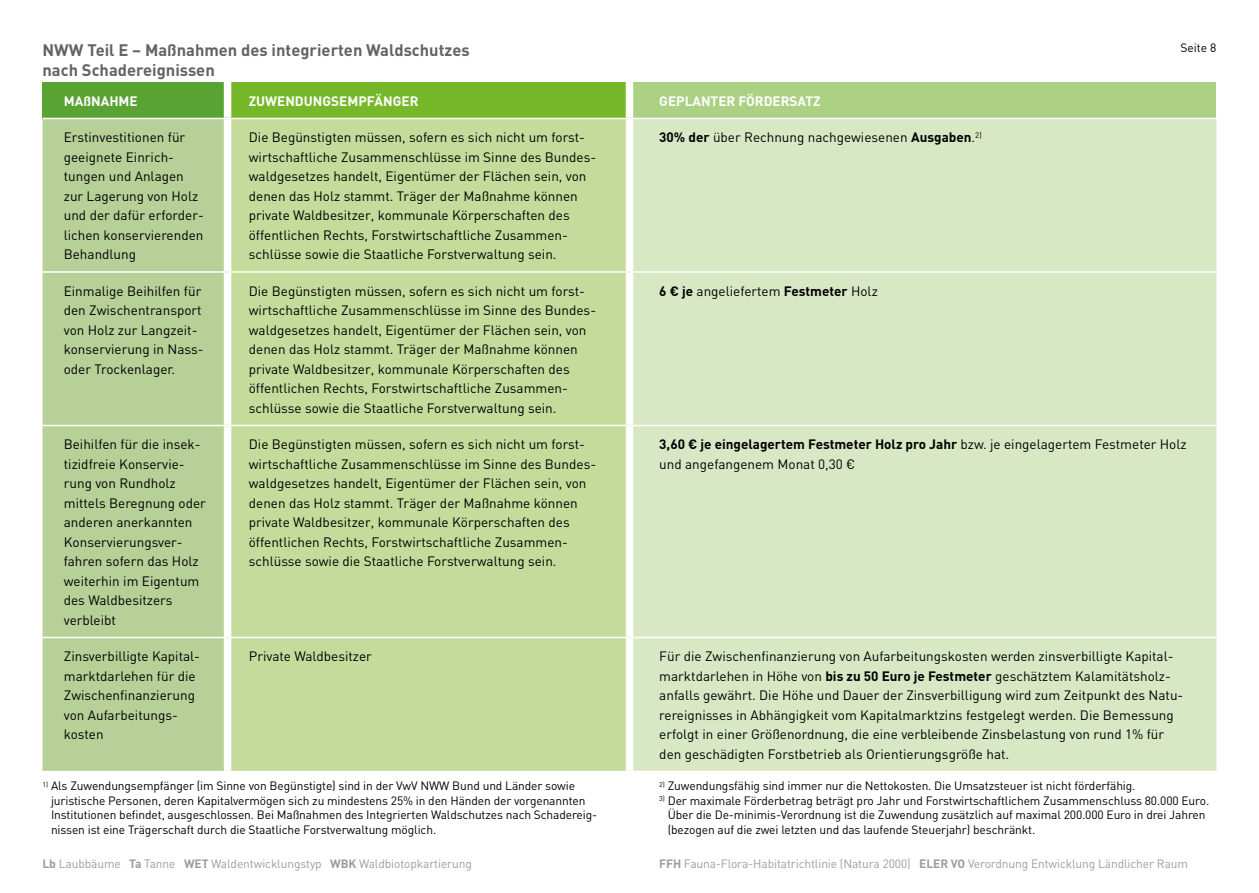
<style>
.page{position:relative;width:1259px;height:893px;background:#fff}
.page>*{position:absolute;margin:0;border:0;box-sizing:border-box;transform-origin:0 0}
.t1{font:700 16.5px/19.5px "DIN";color:#646363}
.t2{font:13.5px/19.5px "DIN";color:#000}
.t3{font:700 13.5px "DIN";color:#fff}
.t4{font:12px/14.4px "DIN";letter-spacing:-.01em;color:#000}
.t5{font:12px "DIN";letter-spacing:-.01em;color:#9d9d9c}
.s1{font-weight:700}
</style>
<div class="page">
<div style="left:43px;top:82px;width:184px;height:36px;background:#58a332"></div>
<div style="left:227px;top:82px;width:402px;height:36px;background:#76b82a"></div>
<div style="left:629px;top:82px;width:587px;height:36px;background:#acd084"></div>
<div style="left:43px;top:119px;width:181px;height:652px;background:#b7d098"></div>
<div style="left:231px;top:119px;width:395px;height:652px;background:#c4db9b"></div>
<div style="left:633px;top:119px;width:583px;height:652px;background:#d8e8c5"></div>
<div style="left:224px;top:82px;width:7px;height:36px;background:#fff"></div>
<div style="left:626px;top:82px;width:7px;height:36px;background:#fff"></div>
<hr style="left:43px;top:271px;width:184px;height:2px;background:#fff">
<hr style="left:227px;top:271px;width:402px;height:2px;background:#fff">
<hr style="left:629px;top:271px;width:587px;height:2px;background:#fff">
<hr style="left:43px;top:425px;width:184px;height:1px;background:#fff">
<hr style="left:227px;top:425px;width:402px;height:1px;background:#fff">
<hr style="left:629px;top:425px;width:587px;height:1px;background:#fff">
<hr style="left:43px;top:637px;width:184px;height:1px;background:#fff">
<hr style="left:227px;top:637px;width:402px;height:1px;background:#fff">
<hr style="left:629px;top:637px;width:587px;height:1px;background:#fff">
<p class="t4" style="left:1180px;top:41px;width:37px">Seite 8</p>
<p class="t1" style="left:43px;top:40px;width:429px">NWW Teil E – Maßnahmen des integrierten Waldschutzes nach Schadereignissen</p>
<p class="t3" style="left:64px;top:92px;width:75px">MAßNAHME</p>
<p class="t3" style="left:249px;top:92px;width:171px">ZUWENDUNGSEMPFÄNGER</p>
<p class="t3" style="left:659px;top:92px;width:163px">GEPLANTER FÖRDERSATZ</p>
<p class="t2" style="left:64px;top:127px;width:141px">Erstinvestitionen für geeignete Einrich&shy;tungen und Anlagen zur Lagerung von Holz und der dafür erforder&shy;lichen konservierenden<br>Behandlung</p>
<p class="t2" style="left:249px;top:127px;width:349px">Die Begünstigten müssen, sofern es sich nicht um forst&shy;wirtschaftliche Zusammenschlüsse im Sinne des Bundes&shy;waldgesetzes handelt, Eigentümer der Flächen sein, von denen das Holz stammt. Träger der Maßnahme können private Waldbesitzer, kommunale Körperschaften des öffentlichen Rechts, Forstwirtschaftliche Zusammen&shy;schlüsse sowie die Staatliche Forstverwaltung sein.</p>
<p class="t2" style="left:659px;top:127px;width:324px"><span class="s1">30% der</span> über Rechnung nachgewiesenen <span class="s1">Ausgaben</span>.<sup>2)</sup></p>
<p class="t2" style="left:64px;top:281px;width:141px">Einmalige Beihilfen für den Zwischentransport von Holz zur Langzeit&shy;konservierung in Nass&shy;oder Trockenlager.</p>
<p class="t2" style="left:249px;top:281px;width:349px">Die Begünstigten müssen, sofern es sich nicht um forst&shy;wirtschaftliche Zusammenschlüsse im Sinne des Bundes&shy;waldgesetzes handelt, Eigentümer der Flächen sein, von denen das Holz stammt. Träger der Maßnahme können private Waldbesitzer, kommunale Körperschaften des öffentlichen Rechts, Forstwirtschaftliche Zusammen&shy;schlüsse sowie die Staatliche Forstverwaltung sein.</p>
<p class="t2" style="left:659px;top:281px;width:220px"><span class="s1">6 € je</span> angeliefertem <span class="s1">Festmeter</span> Holz</p>
<p class="t2" style="left:64px;top:434px;width:144px">Beihilfen für die insek&shy;tizidfreie Konservie&shy;rung von Rundholz mittels Beregnung oder anderen anerkannten<br>Konservierungsver&shy;fahren sofern das Holz weiterhin im Eigentum des Waldbesitzers verbleibt</p>
<p class="t2" style="left:249px;top:434px;width:349px">Die Begünstigten müssen, sofern es sich nicht um forst&shy;wirtschaftliche Zusammenschlüsse im Sinne des Bundes&shy;waldgesetzes handelt, Eigentümer der Flächen sein, von denen das Holz stammt. Träger der Maßnahme können private Waldbesitzer, kommunale Körperschaften des öffentlichen Rechts, Forstwirtschaftliche Zusammen&shy;schlüsse sowie die Staatliche Forstverwaltung sein.</p>
<p class="t2" style="left:659px;top:434px;width:529px"><span class="s1">3,60 € je eingelagertem Festmeter Holz pro Jahr</span> bzw. je eingelagertem Festmeter Holz und angefangenem Monat 0,30 €</p>
<p class="t2" style="left:64px;top:646px;width:138px">Zinsverbilligte Kapital&shy;marktdarlehen für die<br>Zwischenfinanzierung von Aufarbeitungs&shy;kosten</p>
<p class="t2" style="left:249px;top:646px;width:125px">Private Waldbesitzer</p>
<p class="t2" style="left:659px;top:646px;width:525px">Für die Zwischenfinanzierung von Aufarbeitungskosten werden zinsverbilligte Kapital&shy;marktdarlehen in Höhe von <span class="s1">bis zu 50 Euro je Festmeter</span> geschätztem Kalamitätsholz&shy;anfalls gewährt. Die Höhe und Dauer der Zinsverbilligung wird zum Zeitpunkt des Natu&shy;rereignisses in Abhängigkeit vom Kapitalmarktzins festgelegt werden. Die Bemessung erfolgt in einer Größenordnung, die eine verbleibende Zinsbelastung von rund 1% für den geschädigten Forstbetrieb als Orientierungsgröße hat.</p>
<p class="t4" style="left:51px;top:779px;width:548px;text-indent:-8px"><sup>1)</sup> Als Zuwendungsempfänger (im Sinne von Begünstigte) sind in der VwV NWW Bund und Länder sowie juristische Personen, deren Kapitalvermögen sich zu mindestens 25% in den Händen der vorgenannten Institutionen befindet, ausgeschlossen. Bei Maßnahmen des Integrierten Waldschutzes nach Schadereig&shy;nissen ist eine Trägerschaft durch die Staatliche Forstverwaltung möglich.</p>
<p class="t4" style="left:659px;top:779px;width:478px"><sup>2)</sup> Zuwendungsfähig sind immer nur die Nettokosten. Die Umsatzsteuer ist nicht förderfähig.</p>
<p class="t4" style="left:668px;top:793px;width:543px;text-indent:-8px"><sup>3)</sup> Der maximale Förderbetrag beträgt pro Jahr und Forstwirtschaftlichem Zusammenschluss 80.000 Euro.<br>Über die De-minimis-Verordnung ist die Zuwendung zusätzlich auf maximal 200.000 Euro in drei Jahren (bezogen auf die zwei letzten und das laufende Steuerjahr) beschränkt.</p>
<p class="t5" style="left:43px;top:856px;width:431px"><span class="s1">Lb</span> Laubbäume <span class="s1">Ta</span> Tanne <span class="s1">WET</span> Waldentwicklungstyp <span class="s1">WBK</span> Waldbiotopkartierung</p>
<p class="t5" style="left:659px;top:856px;width:530px"><span class="s1">FFH</span> Fauna-Flora-Habitatrichtlinie (Natura 2000) <span class="s1">ELER VO</span> Verordnung Entwicklung Ländlicher Raum</p>
</div>
